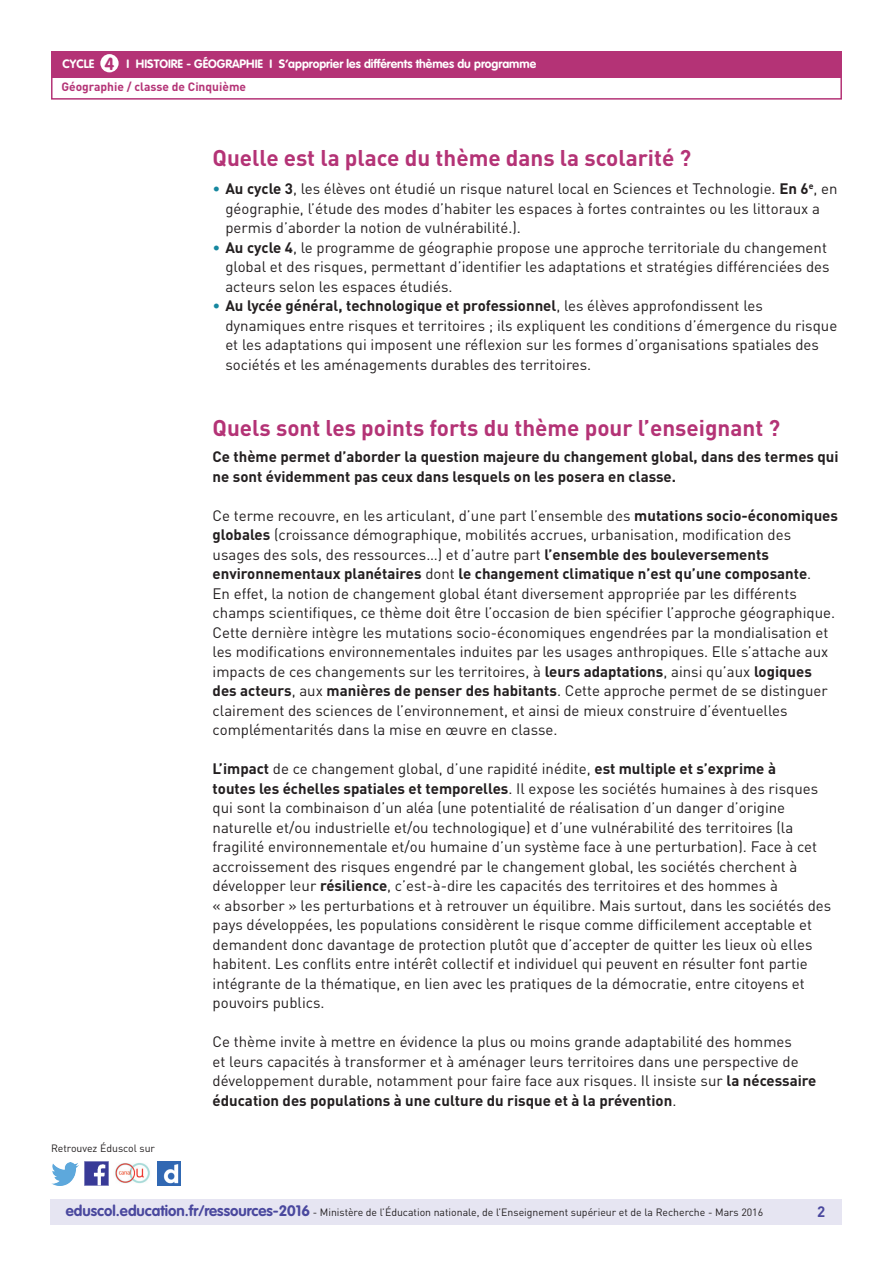
<style>
.page{position:relative;width:893px;height:1263px;background:#fff}
.page>*{position:absolute;margin:0;border:0;box-sizing:border-box;transform-origin:0 0}
.t1{font:700 22.5px "DIN Pro";color:#b43376}
.t2{font:15px/19.5px "DIN Pro";color:#231f20}
.t3{font:700 15px/19.5px "DIN Pro";color:#231f20}
.t4{font:700 15px "DIN Pro";color:#4a489e}
.t5{font:700 12px "VAG Rounded Std";color:#fff}
.t6{font:700 12px "DIN Pro";color:#b43376}
.t7{font:10.5px "DIN Pro";color:#231f20}
.s1{font-size:17.25px;color:#b43376}
.s2{color:#16879f}
.s3{font-weight:700}
.s4{font-family:"VAG Rounded Std";font-weight:700;font-size:15px;color:#4a489e}
</style>
<div class="page">
<div style="left:50px;top:1199px;width:791px;height:26px;background:#e6e5f2"></div>
<div style="left:51px;top:51px;width:791px;height:27px;background:#b43376"></div>
<div style="left:100px;top:54px;width:19px;height:18px;background:#fff;border-radius:50%"></div>
<div style="left:51px;top:75px;width:791px;height:25px;border:2px solid #b43376"></div>
<img style="left:85px;top:1162px;width:23px;height:23px">
<img style="left:51px;top:1163px;width:28px;height:22px">
<img style="left:158px;top:1162px;width:22px;height:23px">
<img style="left:115px;top:1163px;width:35px;height:21px">
<p class="t5" style="left:63px;top:57px;width:475px">CYCLE <span class="s1">4</span> I Histoire - Géographie I S’approprier les différents thèmes du programme</p>
<p class="t6" style="left:61px;top:79px;width:186px">Géographie / classe de Cinquième</p>
<h1 class="t1" style="left:213px;top:143px;width:480px">Quelle est la place du thème dans la scolarité ?</h1>
<p class="t2" style="left:225px;top:179px;width:614px;text-indent:-13px"><span class="s2">•</span> <span class="s3">Au cycle 3</span>, les élèves ont étudié un risque naturel local en Sciences et Technologie. <span class="s3">En 6</span><sup>e</sup>, en géographie, l’étude des modes d’habiter les espaces à fortes contraintes ou les littoraux a permis d’aborder la notion de vulnérabilité.).</p>
<p class="t2" style="left:225px;top:237px;width:606px;text-indent:-13px"><span class="s2">•</span> <span class="s3">Au cycle 4</span>, le programme de géographie propose une approche territoriale du changement global et des risques, permettant d’identifier les adaptations et stratégies différenciées des acteurs selon les espaces étudiés.</p>
<p class="t2" style="left:225px;top:296px;width:613px;text-indent:-13px"><span class="s2">•</span> <span class="s3">Au lycée général, technologique et professionnel</span>, les élèves approfondissent les dynamiques entre risques et territoires ; ils expliquent les conditions d’émergence du risque et les adaptations qui imposent une réflexion sur les formes d’organisations spatiales des sociétés et les aménagements durables des territoires.</p>
<p class="t7" style="left:51px;top:1141px;width:106px">Retrouvez Éduscol sur</p>
<h1 class="t1" style="left:213px;top:412px;width:569px">Quels sont les points forts du thème pour l’enseignant ?</h1>
<p class="t3" style="left:213px;top:446px;width:628px">Ce thème permet d’aborder la question majeure du changement global, dans des termes qui ne sont évidemment pas ceux dans lesquels on les posera en classe.</p>
<p class="t2" style="left:213px;top:505px;width:627px">Ce terme recouvre, en les articulant, d’une part l’ensemble des <span class="s3">mutations socio-économiques globales</span> (croissance démographique, mobilités accrues, urbanisation, modification des usages des sols, des ressources…) et d’autre part <span class="s3">l’ensemble des bouleversements environnementaux planétaires</span> dont <span class="s3">le changement climatique n’est qu’une composante</span>.<br>En effet, la notion de changement global étant diversement appropriée par les différents champs scientifiques, ce thème doit être l’occasion de bien spécifier l’approche géographique.<br>Cette dernière intègre les mutations socio-économiques engendrées par la mondialisation et les modifications environnementales induites par les usages anthropiques. Elle s’attache aux impacts de ces changements sur les territoires, à <span class="s3">leurs adaptations</span>, ainsi qu’aux <span class="s3">logiques des acteurs</span>, aux <span class="s3">manières de penser des habitants</span>. Cette approche permet de se distinguer clairement des sciences de l’environnement, et ainsi de mieux construire d’éventuelles complémentarités dans la mise en œuvre en classe.</p>
<p class="t2" style="left:213px;top:759px;width:620px"><span class="s3">L’impact</span> de ce changement global, d’une rapidité inédite, <span class="s3">est multiple et s’exprime à<br>toutes les échelles spatiales et temporelles</span>. Il expose les sociétés humaines à des risques qui sont la combinaison d’un aléa (une potentialité de réalisation d’un danger d’origine naturelle et/ou industrielle et/ou technologique) et d’une vulnérabilité des territoires (la fragilité environnementale et/ou humaine d’un système face à une perturbation). Face à cet accroissement des risques engendré par le changement global, les sociétés cherchent à développer leur <span class="s3">résilience</span>, c’est-à-dire les capacités des territoires et des hommes à<br>« absorber » les perturbations et à retrouver un équilibre. Mais surtout, dans les sociétés des pays développées, les populations considèrent le risque comme difficilement acceptable et demandent donc davantage de protection plutôt que d’accepter de quitter les lieux où elles habitent. Les conflits entre intérêt collectif et individuel qui peuvent en résulter font partie intégrante de la thématique, en lien avec les pratiques de la démocratie, entre citoyens et pouvoirs publics.</p>
<p class="t2" style="left:213px;top:1032px;width:605px">Ce thème invite à mettre en évidence la plus ou moins grande adaptabilité des hommes<br>et leurs capacités à transformer et à aménager leurs territoires dans une perspective de développement durable, notamment pour faire face aux risques. Il insiste sur <span class="s3">la nécessaire éducation des populations à une culture du risque et à la prévention</span>.</p>
<p class="t7" style="left:66px;top:1205px;width:699px"><span class="s4">eduscol.education.fr/ressources-2016</span> - Ministère de l’Éducation nationale, de l’Enseignement supérieur et de la Recherche - Mars 2016</p>
<p class="t4" style="left:817px;top:1201px;width:10px">2</p>
</div>
